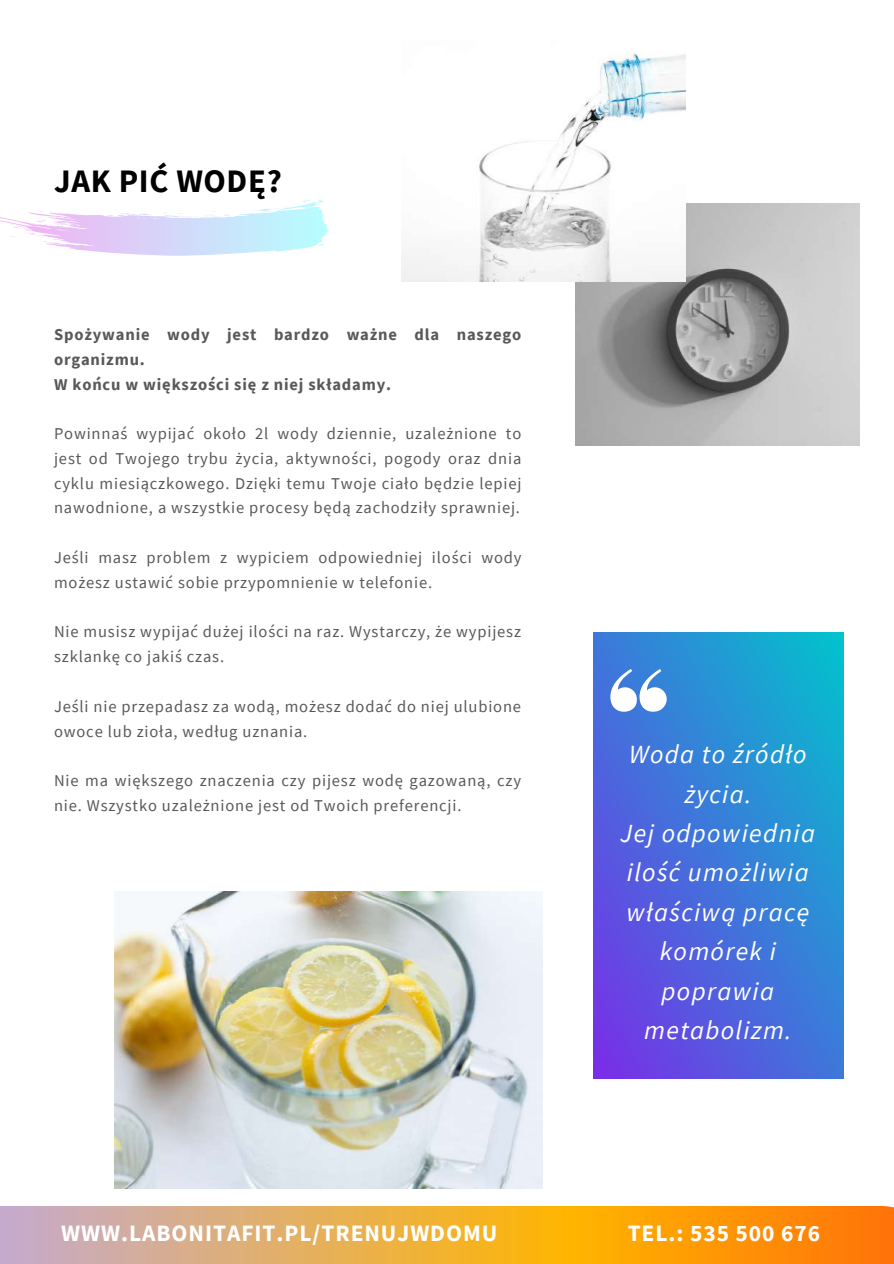
<style>
.page{position:relative;width:894px;height:1264px;background:#fff}
.page>*{position:absolute;margin:0;border:0;box-sizing:border-box;transform-origin:0 0}
.t1{font:700 32.7px "Source Sans Pro";letter-spacing:.02em;color:#000}
.t2{font:italic 26.1px/39.5px "Source Sans Pro";letter-spacing:.05em;color:#fff;text-align:center}
.t3{font:700 23.4px "Source Sans Pro";letter-spacing:.04em;color:#fff}
.t4{font:16.5px/24.8px "Source Sans Pro";letter-spacing:.05em;color:#595959}
.t5{font:700 16.5px/24.8px "Source Sans Pro";letter-spacing:.05em;color:#595959}
</style>
<div class="page">
<svg style="left:593px;top:632px;width:249px;height:446px;background:#3d77da"></svg>
<svg style="left:610px;top:669px;width:56px;height:42px"></svg>
<img style="left:575px;top:204px;width:284px;height:241px">
<img style="left:115px;top:891px;width:427px;height:297px">
<img style="left:401px;top:52px;width:284px;height:229px">
<svg style="left:0;top:1206px;width:893px;height:57px;background:#eca543"></svg>
<svg style="left:0;top:200px;width:328px;height:56px"></svg>
<h1 class="t1" style="left:54px;top:160px;width:229px">JAK PIĆ WODĘ?</h1>
<p class="t5" style="left:54px;top:322px;width:468px">Spożywanie wody jest bardzo ważne dla naszego organizmu.<br>W końcu w większości się z niej składamy.</p>
<p class="t4" style="left:54px;top:421px;width:469px;text-align:justify">Powinnaś wypijać około 2l wody dziennie, uzależnione to jest od Twojego trybu życia, aktywności, pogody oraz dnia cyklu miesiączkowego. Dzięki temu Twoje ciało będzie lepiej nawodnione, a wszystkie procesy będą zachodziły sprawniej.</p>
<p class="t4" style="left:54px;top:545px;width:469px">Jeśli masz problem z wypiciem odpowiedniej ilości wody możesz ustawić sobie przypomnienie w telefonie.</p>
<p class="t4" style="left:54px;top:619px;width:468px">Nie musisz wypijać dużej ilości na raz. Wystarczy, że wypijesz szklankę co jakiś czas.</p>
<p class="t4" style="left:54px;top:693px;width:468px">Jeśli nie przepadasz za wodą, możesz dodać do niej ulubione owoce lub zioła, według uznania.</p>
<p class="t4" style="left:54px;top:767px;width:468px">Nie ma większego znaczenia czy pijesz wodę gazowaną, czy nie. Wszystko uzależnione jest od Twoich preferencji.</p>
<h2 class="t2" style="left:620px;top:734px;width:196px">Woda to źródło życia.<br>Jej odpowiednia ilość umożliwia właściwą pracę komórek i poprawia metabolizm.</h2>
<h3 class="t3" style="left:61px;top:1218px;width:437px">WWW.LABONITAFIT.PL/TRENUJWDOMU</h3>
<h3 class="t3" style="left:627px;top:1218px;width:194px">TEL.: 535 500 676</h3>
</div>
